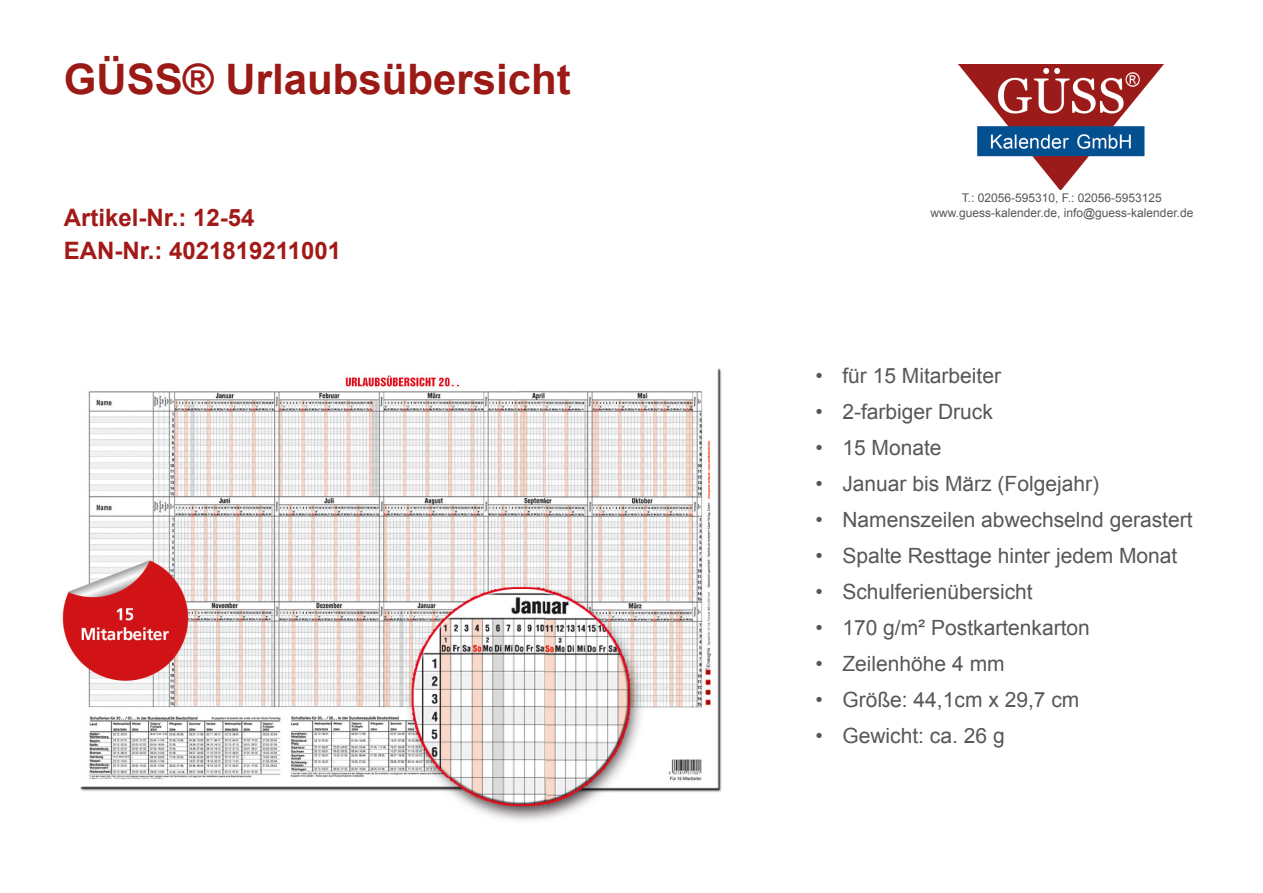
<style>
.page{position:relative;width:1263px;height:893px;background:#fff}
.page>*{position:absolute;margin:0;border:0;box-sizing:border-box;transform-origin:0 0}
.t1{font:700 42px "Arial";color:#9b1a15}
.t2{font:700 24px/33px "Arial";color:#a21a17}
.t3{font:21px "Arial";color:#575756}
.t4{font:12px/15px "Arial";color:#575756;text-align:center}
</style>
<div class="page">
<img style="left:959px;top:65px;width:204px;height:125px">
<img style="left:62px;top:368px;width:660px;height:453px">
<h1 class="t1" style="left:64px;top:52px;width:509px">GÜSS® Urlaubsübersicht</h1>
<p class="t2" style="left:64px;top:202px;width:279px">Artikel-Nr.: 12-54<br>EAN-Nr.: 4021819211001</p>
<p class="t4" style="left:930px;top:190px;width:265px">T.: 02056-595310, F.: 02056-5953125 www.guess-kalender.de, info@guess-kalender.de</p>
<p class="t3" style="left:815px;top:362px;width:187px">• für 15 Mitarbeiter</p>
<p class="t3" style="left:815px;top:398px;width:179px">• 2-farbiger Druck</p>
<p class="t3" style="left:815px;top:434px;width:128px">• 15 Monate</p>
<p class="t3" style="left:815px;top:470px;width:285px">• Januar bis März (Folgejahr)</p>
<p class="t3" style="left:815px;top:506px;width:379px">• Namenszeilen abwechselnd gerastert</p>
<p class="t3" style="left:815px;top:542px;width:363px">• Spalte Resttage hinter jedem Monat</p>
<p class="t3" style="left:815px;top:578px;width:219px">• Schulferienübersicht</p>
<p class="t3" style="left:815px;top:614px;width:276px">• 170 g/m² Postkartenkarton</p>
<p class="t3" style="left:815px;top:650px;width:191px">• Zeilenhöhe 4 mm</p>
<p class="t3" style="left:815px;top:686px;width:265px">• Größe: 44,1cm x 29,7 cm</p>
<p class="t3" style="left:815px;top:722px;width:191px">• Gewicht: ca. 26 g</p>
</div>
